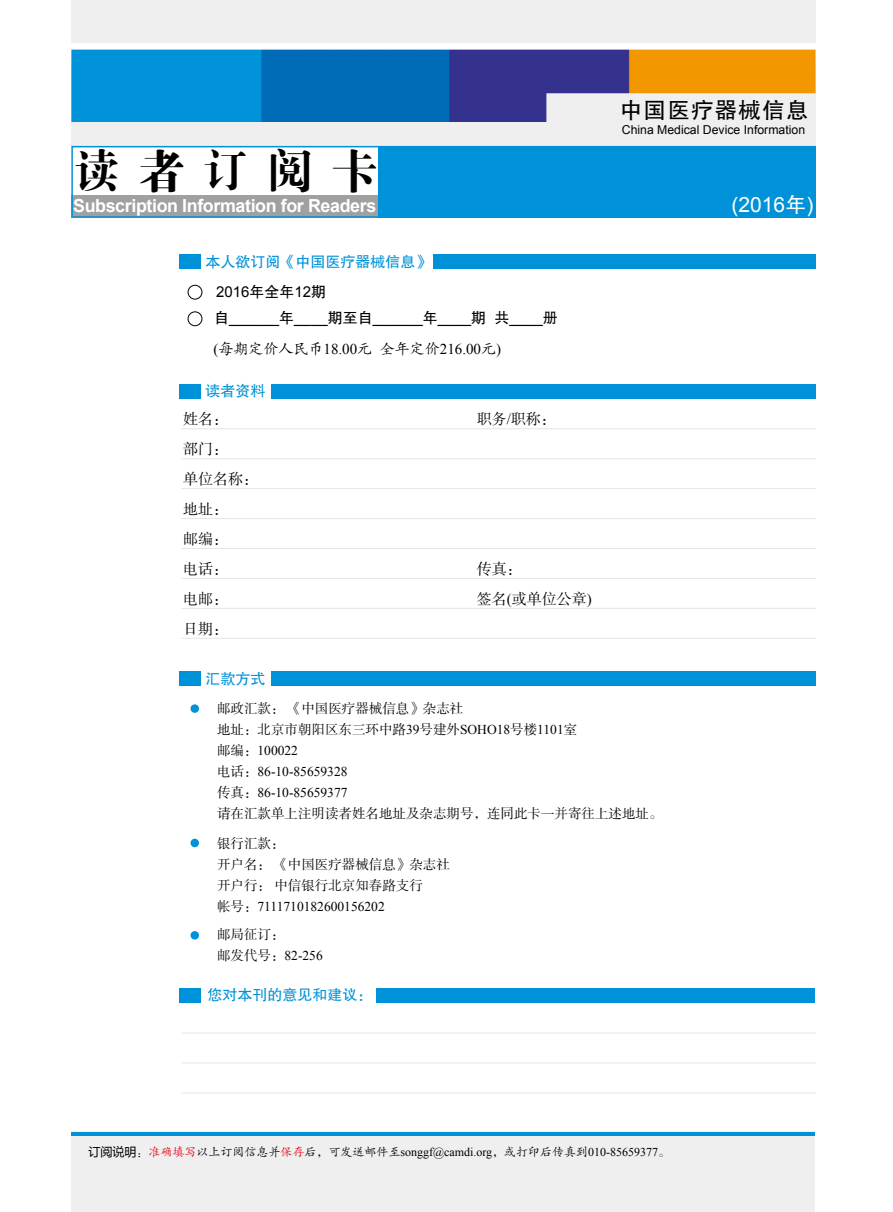
<style>
.page{position:relative;width:893px;height:1212px;background:#fff}
.page>*{position:absolute;margin:0;border:0;box-sizing:border-box;transform-origin:0 0}
.t1{font:46.5px "FZDBSK GBK1 0";letter-spacing:.385em;color:#000}
.t2{font:22.5px "FZHTK GBK1 0";letter-spacing:.055em;color:#000}
.t3{font:21px "Arial";color:#fff}
.t4{font:700 18px "Arial";letter-spacing:-.02em;color:#fff}
.t5{font:15px/30px "FZSSK GBK1 0";color:#000}
.t6{font:15px/26.4px "Arial";color:#000}
.t7{font:15px "FZHTK GBK1 0";color:#0092d8}
.t8{font:15px "Times New Roman";color:#000}
.t9{font:13.5px/21px "FZSSK GBK1 0";color:#000}
.t10{font:13.5px/21px "Times New Roman";color:#000}
.t11{font:12.3px "Arial";color:#000}
.t12{font:12px "Times New Roman";color:#000}
.s1{font-family:"FZHTK GBK1 0"}
.s2{font-family:"FZKTK GBK1 0"}
.s3{font-family:"Times New Roman"}
.s4{font-family:"FZSSK GBK1 0"}
.s5{font-family:"Microsoft Ya Hei"}
.s6{font-family:"H Yb 1 gj"}
.s7{font-family:"FZKTK GBK1 0";color:#e60012}
</style>
<div class="page">
<hr style="left:181px;top:428px;width:635px;height:1px;background:#e6e6e6">
<hr style="left:181px;top:458px;width:635px;height:1px;background:#e6e6e6">
<hr style="left:181px;top:488px;width:635px;height:1px;background:#e6e6e6">
<hr style="left:181px;top:518px;width:635px;height:1px;background:#e6e6e6">
<hr style="left:181px;top:548px;width:635px;height:1px;background:#e6e6e6">
<hr style="left:181px;top:578px;width:635px;height:1px;background:#e6e6e6">
<hr style="left:181px;top:608px;width:635px;height:1px;background:#e6e6e6">
<hr style="left:181px;top:638px;width:635px;height:1px;background:#e6e6e6">
<div style="left:179px;top:988px;width:21px;height:14px;background:#0092d8"></div>
<div style="left:376px;top:988px;width:439px;height:14px;background:#0092d8"></div>
<div style="left:179px;top:672px;width:21px;height:14px;background:#0092d8"></div>
<div style="left:271px;top:672px;width:544px;height:14px;background:#0092d8"></div>
<div style="left:179px;top:384px;width:21px;height:14px;background:#0092d8"></div>
<div style="left:271px;top:384px;width:544px;height:14px;background:#0092d8"></div>
<div style="left:179px;top:254px;width:21px;height:15px;background:#0092d8"></div>
<div style="left:433px;top:254px;width:382px;height:15px;background:#0092d8"></div>
<hr style="left:181px;top:1033px;width:635px;height:1px;background:#e6e6e6">
<hr style="left:181px;top:1063px;width:635px;height:1px;background:#e6e6e6">
<hr style="left:181px;top:1093px;width:635px;height:1px;background:#e6e6e6">
<div style="left:71px;top:65px;width:745px;height:153px;background:#efefef"></div>
<div style="left:71px;top:146px;width:307px;height:72px;background:#fff"></div>
<div style="left:378px;top:146px;width:438px;height:72px;background:#0092d8"></div>
<div style="left:71px;top:196px;width:307px;height:22px;background:#9fa0a0"></div>
<div style="left:71px;top:146px;width:745px;height:72px;border:2px solid #0092d8"></div>
<div style="left:71px;top:0;width:745px;height:43px;background:#efefef"></div>
<div style="left:71px;top:1132px;width:744px;height:80px;background:#efefef"></div>
<hr style="left:71px;top:1132px;width:744px;height:3px;background:#0092d8">
<img style="left:71px;top:50px;width:745px;height:72px">
<div style="left:188px;top:285px;width:14px;height:14px;border:1px solid #000;border-radius:50%"></div>
<div style="left:188px;top:311px;width:14px;height:15px;border:1px solid #000;border-radius:50%"></div>
<div style="left:190px;top:704px;width:9px;height:9px;background:#0092d8;border-radius:50%"></div>
<div style="left:190px;top:839px;width:9px;height:8px;background:#0092d8;border-radius:50%"></div>
<div style="left:190px;top:931px;width:9px;height:8px;background:#0092d8;border-radius:50%"></div>
<h2 class="t2" style="left:620px;top:97px;width:190px">中国医疗器械信息</h2>
<p class="t11" style="left:622px;top:121px;width:185px">China Medical Device Information</p>
<h1 class="t1" style="left:74px;top:146px;width:306px">读者订阅卡</h1>
<h3 class="t4" style="left:73px;top:194px;width:305px">Subscription Information for Readers</h3>
<h3 class="t3" style="left:732px;top:191px;width:83px">(2016<span class="s1">年</span>)</h3>
<p class="t7" style="left:206px;top:253px;width:226px">本人欲订阅《中国医疗器械信息》</p>
<p class="t6" style="left:214px;top:279px;width:345px">2016<span class="s1">年全年</span>12<span class="s1">期<br>自</span>______<span class="s1">年</span>____<span class="s1">期至自</span>______<span class="s1">年</span>____<span class="s1">期 共</span>____<span class="s1">册</span></p>
<p class="t8" style="left:214px;top:339px;width:289px">(<span class="s2">每期定价人民币</span>18.00<span class="s2">元 全年定价</span>216.00<span class="s2">元</span>)</p>
<p class="t7" style="left:206px;top:383px;width:61px">读者资料</p>
<p class="t5" style="left:183px;top:405px;width:46px">姓名：</p>
<p class="t5" style="left:477px;top:405px;width:81px">职务<span class="s3">/</span>职称：</p>
<p class="t5" style="left:183px;top:435px;width:76px">部门：<br>单位名称：地址：<br>邮编：<br>电话：</p>
<p class="t5" style="left:477px;top:555px;width:46px">传真：</p>
<p class="t5" style="left:183px;top:585px;width:46px">电邮：</p>
<p class="t5" style="left:477px;top:585px;width:116px">签名<span class="s3">(</span>或单位公章<span class="s3">)</span></p>
<p class="t5" style="left:183px;top:615px;width:46px">日期：</p>
<p class="t7" style="left:206px;top:670px;width:61px">汇款方式</p>
<p class="t9" style="left:217px;top:699px;width:362px">邮政汇款：《中国医疗器械信息》杂志社<br>地址：北京市朝阳区东三环中路<span class="s3">39</span>号建外<span class="s3">SOHO18</span>号楼<span class="s3">1101</span>室</p>
<p class="t10" style="left:217px;top:740px;width:132px"><span class="s4">邮编：</span>100022<br><span class="s4">电话：</span>86-10-85659328<span class="s4">传真：</span>86-10-85659377</p>
<p class="t9" style="left:217px;top:799px;width:447px;line-height:29.4px">请在汇款单上注明读者姓名地址及杂志期号，连同此卡一并寄往上述地址。银行汇款：</p>
<p class="t9" style="left:217px;top:854px;width:234px">开户名：《中国医疗器械信息》杂志社开户行：中信银行北京知春路支行</p>
<p class="t10" style="left:217px;top:895px;width:169px"><span class="s4">帐号：</span>7111710182600156202</p>
<p class="t9" style="left:217px;top:925px;width:69px">邮局征订：</p>
<p class="t10" style="left:217px;top:945px;width:107px"><span class="s4">邮发代号：</span>82-256</p>
<p class="t7" style="left:207px;top:987px;width:166px">您对本刊的意见和建议：</p>
<p class="t12" style="left:88px;top:1143px;width:583px"><span class="s5">订阅说明</span><span class="s6">：</span><span class="s7">准确填写</span><span class="s2">以上订阅信息并</span><span class="s7">保存</span><span class="s2">后，可发送邮件至</span>songgf@camdi.org<span class="s2">，或打印后传真到</span>010-85659377<span class="s2">。</span></p>
</div>
